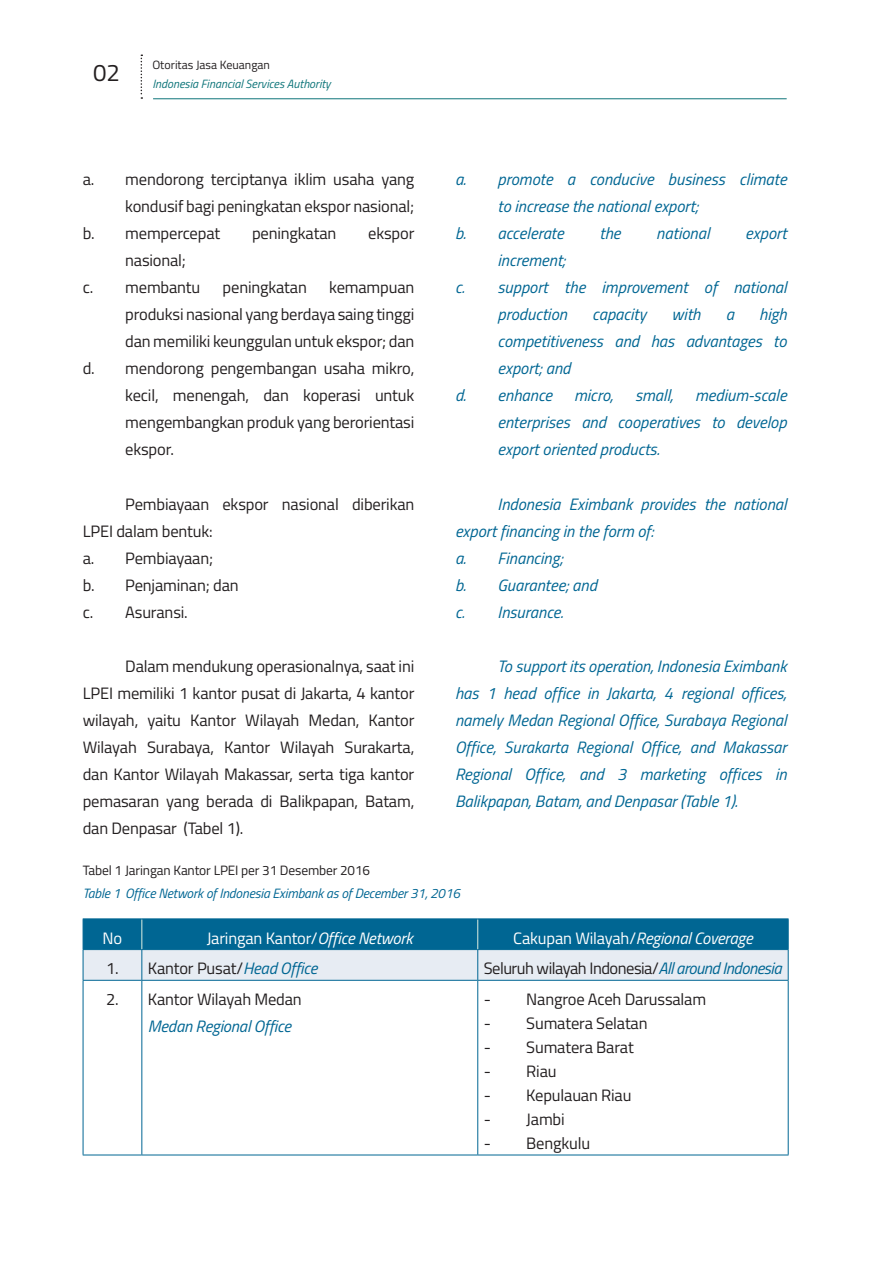
<style>
.page{position:relative;width:893px;height:1263px;background:#fff}
.page>*{position:absolute;margin:0;border:0;box-sizing:border-box;transform-origin:0 0}
.t1{font:24px "Titillium Web";color:#231f20}
.Isi_Indo{font:16.5px/27px "Titillium Web";letter-spacing:-.01em;color:#231f20}
.Isi_Eng{font:italic 16.5px/27px "Titillium Web";color:#006693}
.Isi_Indo_2{font:16.5px/27px "Titillium Web";letter-spacing:-.01em;color:#231f20}
.Isi_Eng_2{font:italic 16.5px/27px "Titillium Web";color:#006693;text-align:justify}
.Isi_Indo-2{font:16.5px "Titillium Web";letter-spacing:-.03em;color:#231f20}
.Isi_Indo-3{font:italic 16.5px "Titillium Web";letter-spacing:-.01em;color:#fff}
.Isi_Indo-4{font:16.5px "Titillium Web";letter-spacing:-.01em;color:#fff}
.Isi_Indo-5{font:italic 16.5px "Titillium Web";letter-spacing:-.01em;color:#006693}
.Isi_Indo-6{font:italic 13.5px "Titillium Web";letter-spacing:-.01em;color:#006693}
.Isi_Indo-7{font:13.5px "Titillium Web";letter-spacing:-.01em;color:#231f20}
.t2{font:italic 12px "Titillium Web";color:#0e757a}
.t3{font:12px "Titillium Web";color:#231f20}
.s1{font-style:italic}
.s2{font-style:normal}
.s3{font-style:italic;color:#006693}
</style>
<div class="page">
<svg style="left:141px;top:55px;width:1px;height:44px"></svg>
<hr style="left:153px;top:98px;width:634px;height:1px;background:#0e757a">
<svg style="left:84px;top:919px;width:704px;height:61px;background:#72a8c2"></svg>
<hr style="left:141px;top:919px;width:1px;height:30px;background:#ddeee1">
<hr style="left:477px;top:919px;width:1px;height:30px;background:#ddeee1">
<hr style="left:83px;top:918px;width:59px;height:1px;background:#006693">
<hr style="left:83px;top:919px;width:1px;height:30px;background:#006693">
<hr style="left:142px;top:918px;width:336px;height:1px;background:#006693">
<hr style="left:478px;top:918px;width:311px;height:1px;background:#006693">
<hr style="left:788px;top:919px;width:1px;height:30px;background:#006693">
<hr style="left:83px;top:949px;width:59px;height:1px;background:#006693">
<hr style="left:142px;top:949px;width:336px;height:1px;background:#006693">
<hr style="left:478px;top:949px;width:311px;height:1px;background:#006693">
<hr style="left:83px;top:950px;width:1px;height:30px;background:#006693">
<hr style="left:141px;top:950px;width:1px;height:30px;background:#006693">
<hr style="left:477px;top:950px;width:1px;height:30px;background:#006693">
<hr style="left:788px;top:950px;width:1px;height:30px;background:#006693">
<hr style="left:83px;top:980px;width:59px;height:1px;background:#006693">
<hr style="left:83px;top:981px;width:1px;height:173px;background:#006693">
<hr style="left:142px;top:980px;width:336px;height:1px;background:#006693">
<hr style="left:141px;top:981px;width:1px;height:173px;background:#006693">
<hr style="left:478px;top:980px;width:311px;height:1px;background:#006693">
<hr style="left:477px;top:981px;width:1px;height:173px;background:#006693">
<hr style="left:788px;top:981px;width:1px;height:173px;background:#006693">
<hr style="left:83px;top:1154px;width:59px;height:1px;background:#006693">
<hr style="left:142px;top:1154px;width:336px;height:1px;background:#006693">
<hr style="left:478px;top:1154px;width:311px;height:1px;background:#006693">
<h1 class="t1" style="left:93px;top:55px;width:28px">02</h1>
<p class="t3" style="left:152px;top:56px;width:119px">Otoritas Jasa Keuangan</p>
<p class="t2" style="left:152px;top:75px;width:180px">Indonesia Financial Services Authority</p>
<p class="Isi_Indo" style="left:83px;top:165px;width:333px">a. mendorong terciptanya iklim usaha yang</p>
<p class="Isi_Indo_2" style="left:125px;top:192px;width:291px">kondusif bagi peningkatan ekspor nasional;</p>
<p class="Isi_Indo" style="left:83px;top:219px;width:139px">b. mempercepat</p>
<p class="Isi_Indo" style="left:252px;top:219px;width:86px">peningkatan</p>
<p class="Isi_Indo" style="left:368px;top:219px;width:48px">ekspor</p>
<p class="Isi_Indo_2" style="left:125px;top:246px;width:62px">nasional;</p>
<p class="Isi_Indo" style="left:83px;top:273px;width:119px">c. membantu</p>
<p class="Isi_Indo" style="left:223px;top:273px;width:86px">peningkatan</p>
<p class="Isi_Indo" style="left:329px;top:273px;width:87px">kemampuan</p>
<p class="Isi_Indo_2" style="left:125px;top:300px;width:291px">produksi nasional yang berdaya saing tinggi dan memiliki keunggulan untuk ekspor; dan</p>
<p class="Isi_Indo" style="left:83px;top:354px;width:333px">d. mendorong pengembangan usaha mikro,</p>
<p class="Isi_Indo_2" style="left:125px;top:381px;width:291px;text-align:justify">kecil, menengah, dan koperasi untuk mengembangkan produk yang berorientasi ekspor.</p>
<p class="Isi_Indo" style="left:83px;top:489px;width:333px;text-indent:43px">Pembiayaan ekspor nasional diberikan<br>LPEI dalam bentuk:</p>
<p class="Isi_Indo" style="left:83px;top:543px;width:132px">a. Pembiayaan;</p>
<p class="Isi_Indo" style="left:83px;top:570px;width:157px">b. Penjaminan; dan</p>
<p class="Isi_Indo" style="left:83px;top:597px;width:107px">c. Asuransi.</p>
<p class="Isi_Indo" style="left:83px;top:651px;width:333px;text-align:justify;text-indent:43px">Dalam mendukung operasionalnya, saat ini LPEI memiliki 1 kantor pusat di Jakarta, 4 kantor wilayah, yaitu Kantor Wilayah Medan, Kantor Wilayah Surabaya, Kantor Wilayah Surakarta, dan Kantor Wilayah Makassar, serta tiga kantor pemasaran yang berada di Balikpapan, Batam, dan Denpasar (Tabel 1).</p>
<p class="Isi_Eng" style="left:455px;top:165px;width:333px">a. promote a conducive business climate</p>
<p class="Isi_Eng_2" style="left:497px;top:192px;width:202px">to increase the national export;</p>
<p class="Isi_Eng" style="left:455px;top:219px;width:110px">b. accelerate</p>
<p class="Isi_Eng" style="left:599px;top:219px;width:23px">the</p>
<p class="Isi_Eng" style="left:656px;top:219px;width:55px">national</p>
<p class="Isi_Eng" style="left:745px;top:219px;width:43px">export</p>
<p class="Isi_Eng_2" style="left:497px;top:246px;width:70px">increment;</p>
<p class="Isi_Eng" style="left:455px;top:273px;width:333px">c. support the improvement of national</p>
<p class="Isi_Eng_2" style="left:497px;top:300px;width:71px">production</p>
<p class="Isi_Eng_2" style="left:592px;top:300px;width:56px">capacity</p>
<p class="Isi_Eng_2" style="left:671px;top:300px;width:30px">with</p>
<p class="Isi_Eng_2" style="left:726px;top:300px;width:10px">a</p>
<p class="Isi_Eng_2" style="left:497px;top:300px;width:291px;text-indent:262px">high competitiveness and has advantages to export; and</p>
<p class="Isi_Eng" style="left:455px;top:381px;width:99px">d. enhance</p>
<p class="Isi_Eng" style="left:574px;top:381px;width:41px">micro,</p>
<p class="Isi_Eng" style="left:635px;top:381px;width:40px">small,</p>
<p class="Isi_Eng" style="left:695px;top:381px;width:93px">medium-scale</p>
<p class="Isi_Eng_2" style="left:497px;top:408px;width:291px">enterprises and cooperatives to develop export oriented products.</p>
<p class="Isi_Eng" style="left:455px;top:489px;width:333px;text-indent:43px">Indonesia Eximbank provides the national export financing in the form of:</p>
<p class="Isi_Eng" style="left:455px;top:543px;width:110px">a. Financing;</p>
<p class="Isi_Eng" style="left:455px;top:570px;width:143px">b. Guarantee; and</p>
<p class="Isi_Eng" style="left:455px;top:597px;width:110px">c. Insurance.</p>
<p class="Isi_Eng" style="left:455px;top:651px;width:333px;text-align:justify;text-indent:43px">To support its operation, Indonesia Eximbank has 1 head office in Jakarta, 4 regional offices, namely Medan Regional Office, Surabaya Regional Office, Surakarta Regional Office, and Makassar Regional Office, and 3 marketing offices in Balikpapan, Batam, and Denpasar (Table 1).</p>
<p class="Isi_Indo-7" style="left:83px;top:860px;width:289px">Tabel 1 Jaringan Kantor LPEI per 31 Desember 2016</p>
<p class="Isi_Indo-6" style="left:83px;top:883px;width:379px">Table 1 Office Network of Indonesia Eximbank as of December 31, 2016</p>
<p class="Isi_Indo-4" style="left:103px;top:926px;width:21px">No</p>
<p class="Isi_Indo-4" style="left:207px;top:926px;width:208px">Jaringan Kantor/<span class="s1">Office Network</span></p>
<p class="Isi_Indo-3" style="left:513px;top:926px;width:241px"><span class="s2">Cakupan Wilayah/</span>Regional Coverage</p>
<p class="Isi_Indo" style="left:106px;top:954px;width:14px">1.</p>
<p class="Isi_Indo" style="left:148px;top:954px;width:171px">Kantor Pusat/<span class="s3">Head Office</span></p>
<p class="Isi_Indo-2" style="left:484px;top:956px;width:299px">Seluruh wilayah Indonesia/<span class="s3">All around Indonesia</span></p>
<p class="Isi_Indo" style="left:106px;top:985px;width:14px">2.</p>
<p class="Isi_Indo" style="left:148px;top:985px;width:155px">Kantor Wilayah Medan</p>
<p class="Isi_Indo-5" style="left:148px;top:1014px;width:145px">Medan Regional Office</p>
<p class="Isi_Indo" style="left:484px;top:985px;width:224px">- Nangroe Aceh Darussalam</p>
<p class="Isi_Indo" style="left:484px;top:1009px;width:165px">- Sumatera Selatan</p>
<p class="Isi_Indo" style="left:484px;top:1033px;width:152px">- Sumatera Barat</p>
<p class="Isi_Indo" style="left:484px;top:1057px;width:74px">- Riau</p>
<p class="Isi_Indo" style="left:484px;top:1081px;width:149px">- Kepulauan Riau</p>
<p class="Isi_Indo" style="left:484px;top:1105px;width:82px">- Jambi</p>
<p class="Isi_Indo" style="left:484px;top:1129px;width:108px">- Bengkulu</p>
</div>
